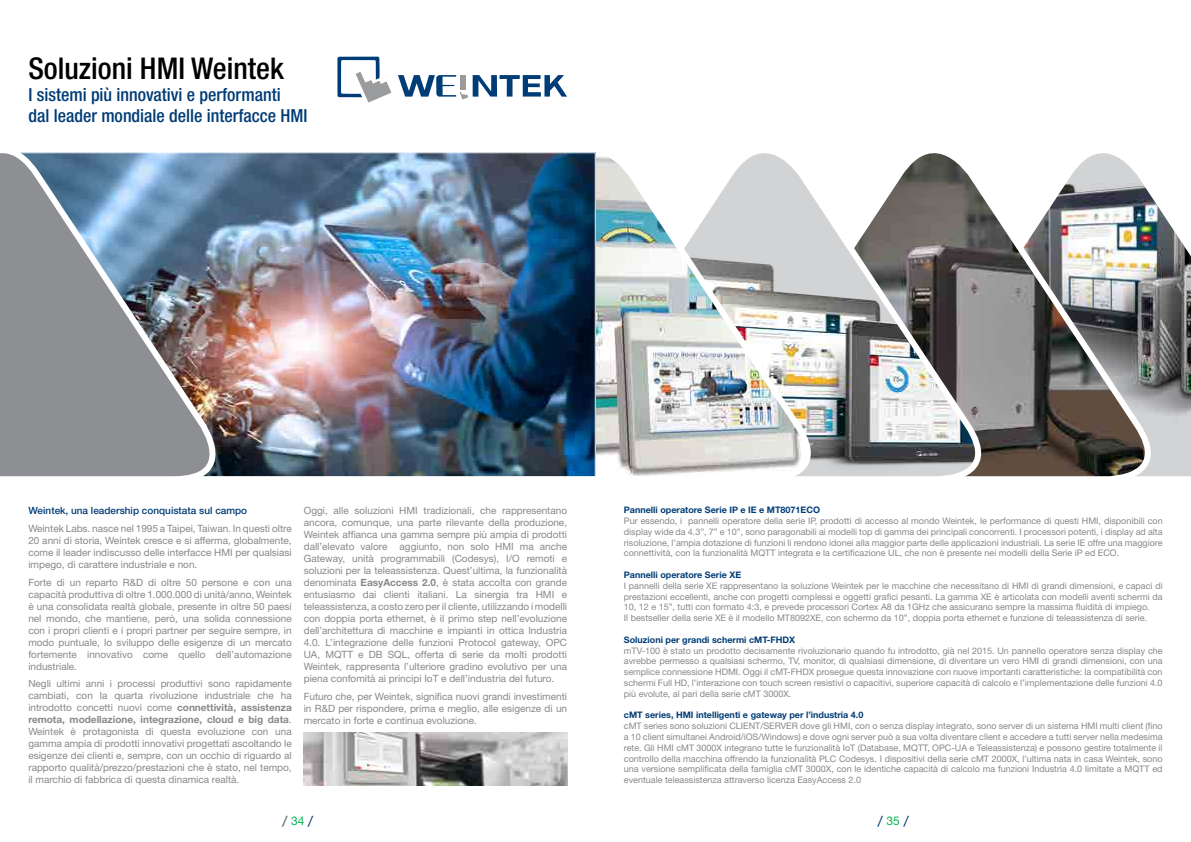
<style>
.page{position:relative;width:1191px;height:842px;background:#fff}
.page>*{position:absolute;margin:0;border:0;box-sizing:border-box;transform-origin:0 0}
.t1{font:500 condensed 30px "Helvetica Neue";color:#000}
.t2{font:500 condensed 18px/21.6px "Helvetica Neue";color:#003c76}
.t3{font:12px "Helvetica Neue";color:#00b550}
.t4{font:12px "Formata";color:#003c76}
.t5{font:10px/12px "Helvetica Neue";color:#87888a;text-align:justify}
.t6{font:500 10px "Helvetica Neue";color:#003c76}
.t7{font:9px/10.8px "Helvetica Neue";color:#87888a;text-align:justify}
.t8{font:700 9px "Helvetica Neue";color:#003c76}
.s1{font-weight:700}
.s2{font-family:"Formata";color:#415660}
.s3{font-family:"Formata";color:#003c76}
.s4{font-family:"Helvetica Neue";color:#00b550}
</style>
<div class="page">
<svg style="left:1173px;top:229px;width:18px;height:247px;background:#8a8b8b"></svg>
<img style="left:1003px;top:153px;width:170px;height:324px">
<svg style="left:833px;top:153px;width:170px;height:324px"></svg>
<img style="left:596px;top:153px;width:237px;height:323px">
<img style="left:239px;top:154px;width:355px;height:321px">
<img style="left:304px;top:732px;width:263px;height:53px">
<img style="left:0;top:152px;width:239px;height:325px">
<svg style="left:337px;top:57px;width:54px;height:46px"></svg>
<svg style="left:398px;top:75px;width:169px;height:25px"></svg>
<h1 class="t1" style="left:28px;top:51px;width:257px">Soluzioni HMI Weintek</h1>
<h2 class="t2" style="left:28px;top:83px;width:281px">I sistemi più innovativi e performanti<br>dal leader mondiale delle interfacce HMI</h2>
<p class="t6" style="left:28px;top:505px;width:220px">Weintek, una leadership conquistata sul campo</p>
<p class="t5" style="left:28px;top:523px;width:265px">Weintek Labs. nasce nel 1995 a Taipei, Taiwan. In questi oltre 20 anni di storia, Weintek cresce e si afferma, globalmente, come il leader indiscusso delle interfacce HMI per qualsiasi impego, di carattere industriale e non.</p>
<p class="t5" style="left:28px;top:576px;width:265px">Forte di un reparto R&amp;D di oltre 50 persone e con una capacità produttiva di oltre 1.000.000 di unità/anno, Weintek è una consolidata realtà globale, presente in oltre 50 paesi nel mondo, che mantiene, però, una solida connessione con i propri clienti e i propri partner per seguire sempre, in modo puntuale, lo sviluppo delle esigenze di un mercato fortemente innovativo come quello dell’automazione industriale.</p>
<p class="t5" style="left:28px;top:678px;width:265px">Negli ultimi anni i processi produttivi sono rapidamente cambiati, con la quarta rivoluzione industriale che ha introdotto concetti nuovi come <span class="s1">connettività, assistenza remota, modellazione, integrazione, cloud e big data</span>.<br>Weintek è protagonista di questa evoluzione con una gamma ampia di prodotti innovativi progettati ascoltando le esigenze dei clienti e, sempre, con un occhio di riguardo al rapporto qualità/prezzo/prestazioni che è stato, nel tempo, il marchio di fabbrica di questa dinamica realtà.</p>
<p class="t5" style="left:304px;top:505px;width:265px">Oggi, alle soluzioni HMI tradizionali, che rappresentano ancora, comunque, una parte rilevante della produzione, Weintek affianca una gamma sempre più ampia di prodotti dall’elevato valore aggiunto, non solo HMI ma anche Gateway, unità programmabili (Codesys), I/O remoti e soluzioni per la teleassistenza. Quest’ultima, la funzionalità denominata <span class="s1">EasyAccess 2.0</span>, è stata accolta con grande entusiasmo dai clienti italiani. La sinergia tra HMI e teleassistenza, a costo zero per il cliente, utilizzando i modelli con doppia porta ethernet, è il primo step nell’evoluzione dell’architettura di macchine e impianti in ottica Industria 4.0. L’integrazione delle funzioni Protocol gateway, OPC UA, MQTT e DB SQL, offerta di serie da molti prodotti Weintek, rappresenta l’ulteriore gradino evolutivo per una piena confomità ai principi IoT e dell’industria del futuro.</p>
<p class="t5" style="left:304px;top:691px;width:265px">Futuro che, per Weintek, significa nuovi grandi investimenti in R&amp;D per rispondere, prima e meglio, alle esigenze di un mercato in forte e continua evoluzione.</p>
<p class="t8" style="left:624px;top:504px;width:198px">Pannelli operatore Serie IP e IE e MT8071ECO</p>
<p class="t7" style="left:624px;top:516px;width:540px">Pur essendo, i pannelli operatore della serie IP, prodotti di accesso al mondo Weintek, le performance di questi HMI, disponibili con display wide da 4.3”, 7” e 10”, sono paragonabili ai modelli top di gamma dei principali concorrenti. I processori potenti, i display ad alta risoluzione, l’ampia dotazione di funzioni li rendono idonei alla maggior parte delle applicazioni industriali. La serie IE offre una maggiore connettività, con la funzionalità MQTT integrata e la certificazione UL, che non è presente nei modelli della Serie iP ed ECO.</p>
<p class="t8" style="left:624px;top:569px;width:119px">Pannelli operatore Serie XE</p>
<p class="t7" style="left:624px;top:581px;width:540px;text-align:left">I pannelli della serie XE rappresentano la soluzione Weintek per le macchine che necessitano di HMI di grandi dimensioni, e capaci di prestazioni eccellenti, anche con progetti complessi e oggetti grafici pesanti. La gamma XE è articolata con modelli aventi schermi da 10, 12 e 15”, tutti con formato 4:3, e prevede processori Cortex A8 da 1GHz che assicurano sempre la massima fluidità di impiego.<br>Il bestseller della serie XE è il modello MT8092XE, con schermo da 10”, doppia porta ethernet e funzione di teleassistenza di serie.</p>
<p class="t8" style="left:624px;top:634px;width:173px">Soluzioni per grandi schermi cMT-FHDX</p>
<p class="t7" style="left:624px;top:645px;width:540px">mTV-100 è stato un prodotto decisamente rivoluzionario quando fu introdotto, già nel 2015. Un pannello operatore senza display che avrebbe permesso a qualsiasi schermo, TV, monitor, di qualsiasi dimensione, di diventare un vero HMI di grandi dimensioni, con una semplice connessione HDMI. Oggi il cMT-FHDX prosegue questa innovazione con nuove importanti caratteristiche: la compatibilità con schermi Full HD, l’interazione con touch screen resistivi o capacitivi, superiore capacità di calcolo e l’implementazione delle funzioni 4.0 più evolute, al pari della serie cMT 3000X.</p>
<p class="t8" style="left:624px;top:710px;width:241px">cMT series, HMI intelligenti e gateway per l’industria 4.0</p>
<p class="t7" style="left:624px;top:721px;width:540px">cMT series sono soluzioni CLIENT/SERVER dove gli HMI, con o senza display integrato, sono server di un sistema HMI multi client (fino a 10 client simultanei Android/iOS/Windows) e dove ogni server può a sua volta diventare client e accedere a tutti server nella medesima rete. Gli HMI cMT 3000X integrano tutte le funzionalità IoT (Database, MQTT, OPC-UA e Teleassistenza) e possono gestire totalmente il controllo della macchina offrendo la funzionalità PLC Codesys. I dispositivi della serie cMT 2000X, l’ultima nata in casa Weintek, sono una versione semplificata della famiglia cMT 3000X, con le identiche capacità di calcolo ma funzioni Industria 4.0 limitate a MQTT ed eventuale teleassistenza attraverso licenza EasyAccess 2.0</p>
<h3 class="t3" style="left:282px;top:812px;width:33px"><span class="s2">/</span>34<span class="s3">/</span></h3>
<h3 class="t4" style="left:877px;top:813px;width:33px">/ <span class="s4">35</span> /</h3>
</div>
